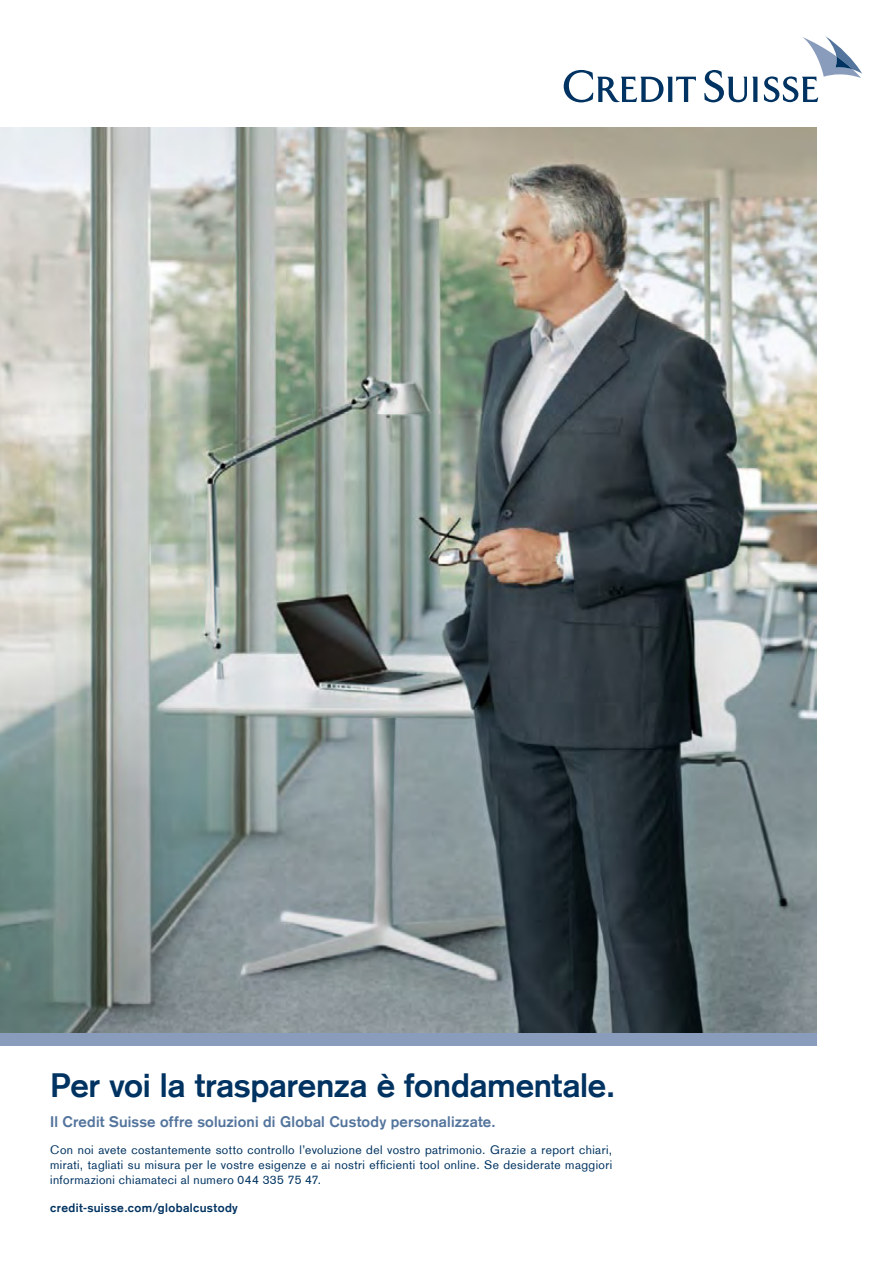
<style>
.page{position:relative;width:893px;height:1263px;background:#fff}
.page>*{position:absolute;margin:0;border:0;box-sizing:border-box;transform-origin:0 0}
.t1{font:700 33px "Credit Suisse Type";letter-spacing:-.005em;color:#003361}
.t2{font:700 15px "Credit Suisse Type";letter-spacing:.015em;color:#53749c}
.t3{font:12px/15px "Credit Suisse Type";letter-spacing:.035em;color:#003361;text-align:justify}
.t4{font:700 12px "Credit Suisse Type";letter-spacing:.035em;color:#003361}
</style>
<div class="page">
<img style="left:0;top:128px;width:816px;height:905px">
<div style="left:0;top:1033px;width:816px;height:12px;background:#899cbb"></div>
<svg style="left:564px;top:70px;width:132px;height:32px"></svg>
<svg style="left:704px;top:70px;width:53px;height:32px"></svg>
<svg style="left:764px;top:36px;width:98px;height:66px"></svg>
<p class="t1" style="left:50px;top:1065px;width:566px">Per voi la trasparenza è fondamentale.</p>
<p class="t2" style="left:50px;top:1112px;width:447px">Il Credit Suisse offre soluzioni di Global Custody personalizzate.</p>
<p class="t3" style="left:50px;top:1142px;width:563px">Con noi avete costantemente sotto controllo l’evoluzione del vostro patrimonio. Grazie a report chiari, mirati, tagliati su misura per le vostre esigenze e ai nostri efficienti tool online. Se desiderate maggiori informazioni chiamateci al numero 044 335 75 47.</p>
<p class="t4" style="left:50px;top:1200px;width:189px">credit-suisse.com/globalcustody</p>
</div>
